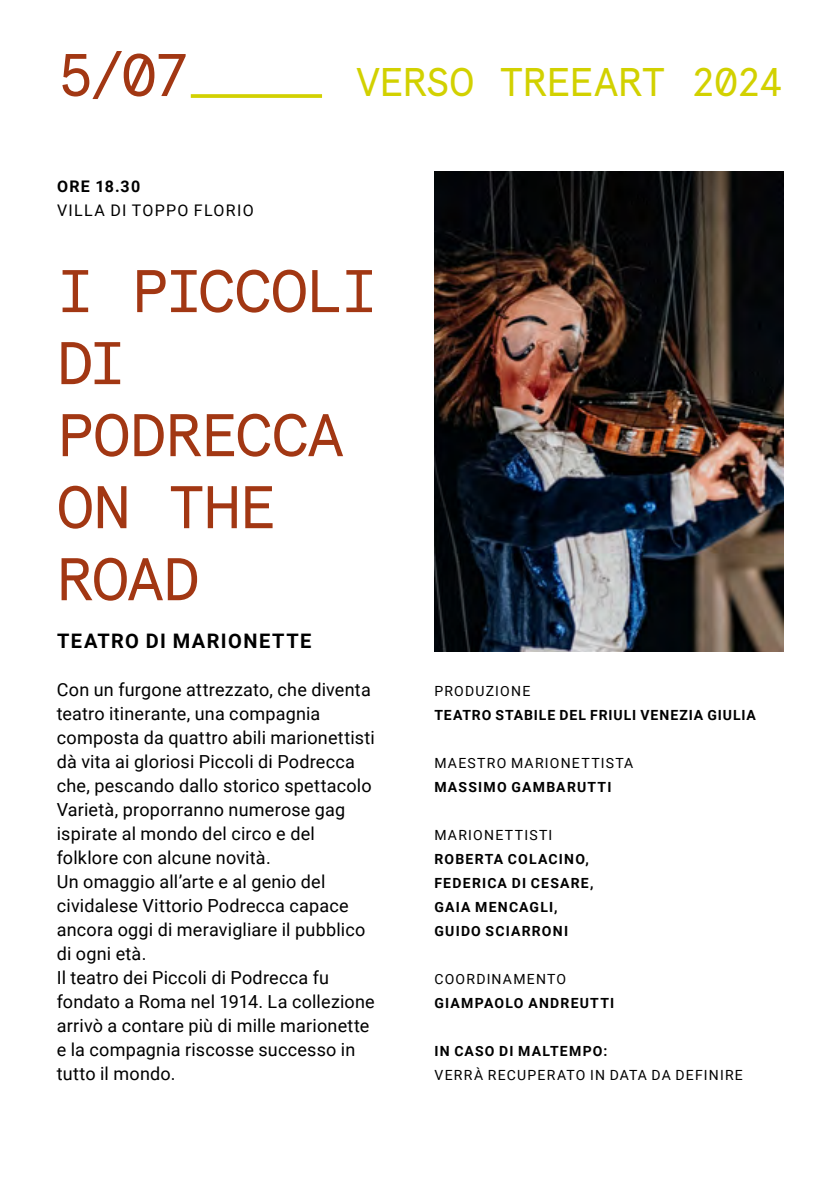
<style>
.page{position:relative;width:840px;height:1191px;background:#fff}
.page>*{position:absolute;margin:0;border:0;box-sizing:border-box;transform-origin:0 0}
.t1{font:60px/72px "Apercu Mono Pro";letter-spacing:-.025em;color:#a23713}
.t2{font:40px "Apercu Mono Pro";letter-spacing:-.04em;color:#d2d100}
.t3{font:700 20px "Roboto";letter-spacing:.07em;color:#000}
.t4{font:18px/24px "Roboto";letter-spacing:.01em;color:#000}
.t5{font:16px "Roboto";letter-spacing:.08em;color:#000}
.t6{font:700 16px "Roboto";letter-spacing:.08em;color:#000}
.t7{font:700 14px/24px "Roboto";letter-spacing:.085em;color:#000}
.t8{font:14px "Roboto";letter-spacing:.085em;color:#000}
.t9{font:700 14px "Roboto";letter-spacing:.065em;color:#000}
</style>
<div class="page">
<img style="left:434px;top:171px;width:348px;height:480px">
<svg style="left:191px;top:94px;width:131px;height:4px"></svg>
<h1 class="t1" style="left:57px;top:34px;width:135px">5/07</h1>
<p class="t6" style="left:57px;top:175px;width:85px">ORE 18.30</p>
<p class="t5" style="left:57px;top:199px;width:198px">VILLA DI TOPPO FLORIO</p>
<h2 class="t2" style="left:355px;top:51px;width:429px">VERSO TREEART 2024</h2>
<h1 class="t1" style="left:57px;top:250px;width:322px">I PICCOLI<br>DI<br>PODRECCA<br>ON THE<br>ROAD</h1>
<p class="t3" style="left:57px;top:627px;width:256px">TEATRO DI MARIONETTE</p>
<p class="t4" style="left:57px;top:677px;width:319px">Con un furgone attrezzato, che diventa teatro itinerante, una compagnia composta da quattro abili marionettisti dà vita ai gloriosi Piccoli di Podrecca che, pescando dallo storico spettacolo Varietà, proporranno numerose gag ispirate al mondo del circo e del folklore con alcune novità.<br>Un omaggio all’arte e al genio del cividalese Vittorio Podrecca capace ancora oggi di meravigliare il pubblico di ogni età.<br>Il teatro dei Piccoli di Podrecca fu fondato a Roma nel 1914. La collezione arrivò a contare più di mille marionette e la compagnia riscosse successo in tutto il mondo.</p>
<p class="t8" style="left:434px;top:681px;width:97px">PRODUZIONE</p>
<p class="t9" style="left:434px;top:705px;width:323px">TEATRO STABILE DEL FRIULI VENEZIA GIULIA</p>
<p class="t8" style="left:434px;top:753px;width:200px">MAESTRO MARIONETTISTA</p>
<p class="t7" style="left:434px;top:775px;width:178px">MASSIMO GAMBARUTTI</p>
<p class="t8" style="left:434px;top:825px;width:119px">MARIONETTISTI</p>
<p class="t7" style="left:434px;top:847px;width:160px">ROBERTA COLACINO,<br>FEDERICA DI CESARE,<br>GAIA MENCAGLI,<br>GUIDO SCIARRONI</p>
<p class="t8" style="left:434px;top:969px;width:133px">COORDINAMENTO</p>
<p class="t7" style="left:434px;top:990px;width:181px">GIAMPAOLO ANDREUTTI</p>
<p class="t7" style="left:434px;top:1039px;width:174px">IN CASO DI MALTEMPO:</p>
<p class="t8" style="left:434px;top:1065px;width:310px">VERRÀ RECUPERATO IN DATA DA DEFINIRE</p>
</div>
